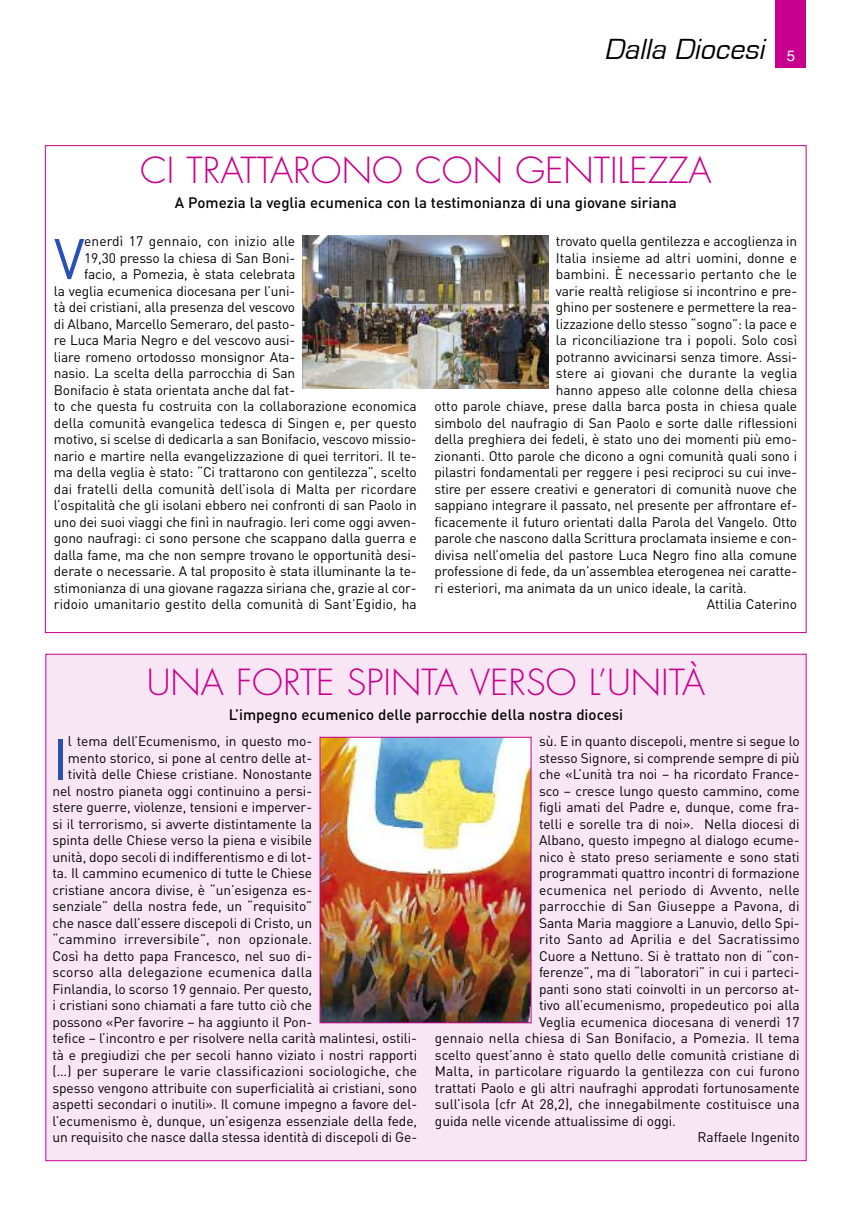
<style>
.page{position:relative;width:851px;height:1205px;background:#fff}
.page>*{position:absolute;margin:0;border:0;box-sizing:border-box;transform-origin:0 0}
.t1{font:56.38px "DIN";color:#2950b8}
.t2{font:300 35px "Futura Std";color:#c7008d}
.t3{font:italic 30px "Eurostile";color:#000}
.t4{font:500 15px "DIN";color:#000}
.t5{font:13.75px "DIN";letter-spacing:-.005em;color:#000}
.t6{font:13.75px "DIN";letter-spacing:.015em;color:#000}
.s1{font-family:"Helvetica";font-style:normal;font-size:15px;color:#fff}
</style>
<div class="page">
<div style="left:775px;top:0;width:30px;height:68px;background:#c7008d"></div>
<img style="left:303px;top:235px;width:245px;height:154px">
<div style="left:46px;top:654px;width:759px;height:506px;background:#f9e6f4"></div>
<img style="left:322px;top:739px;width:207px;height:282px">
<div style="left:320px;top:737px;width:211px;height:286px;border:1px solid #c7008d"></div>
<h3 class="t3" style="left:604px;top:35px;width:192px">dalla diocesi <span class="s1">5</span></h3>
<h2 class="t2" style="left:140px;top:154px;width:573px">CI TRATTARONO CON GENTILEZZA</h2>
<p class="t4" style="left:175px;top:194px;width:503px">A Pomezia la veglia ecumenica con la testimonianza di una giovane siriana</p>
<h1 class="t1" style="left:54px;top:227px;width:32px">V</h1>
<p class="t5" style="left:84px;top:233px;width:213px">enerdì 17 gennaio, con inizio alle</p>
<p class="t5" style="left:84px;top:250px;width:213px">19,30 presso la chiesa di San Boni-</p>
<p class="t5" style="left:84px;top:266px;width:213px">facio, a Pomezia, è stata celebrata</p>
<p class="t5" style="left:54px;top:283px;width:243px">la veglia ecumenica diocesana per l’uni-</p>
<p class="t5" style="left:54px;top:299px;width:243px">tà dei cristiani, alla presenza del vescovo</p>
<p class="t5" style="left:54px;top:316px;width:243px">di Albano, Marcello Semeraro, del pasto-</p>
<p class="t5" style="left:54px;top:332px;width:243px">re Luca Maria Negro e del vescovo ausi-</p>
<p class="t5" style="left:54px;top:349px;width:243px">liare romeno ortodosso monsignor Ata-</p>
<p class="t5" style="left:54px;top:365px;width:243px">nasio. La scelta della parrocchia di San</p>
<p class="t5" style="left:54px;top:382px;width:243px">Bonifacio è stata orientata anche dal fat-</p>
<p class="t5" style="left:54px;top:398px;width:364px">to che questa fu costruita con la collaborazione economica</p>
<p class="t5" style="left:54px;top:415px;width:364px">della comunità evangelica tedesca di Singen e, per questo</p>
<p class="t5" style="left:54px;top:431px;width:364px">motivo, si scelse di dedicarla a san Bonifacio, vescovo missio-</p>
<p class="t5" style="left:54px;top:448px;width:364px">nario e martire nella evangelizzazione di quei territori. Il te-</p>
<p class="t5" style="left:54px;top:464px;width:364px">ma della veglia è stato: “Ci trattarono con gentilezza”, scelto</p>
<p class="t5" style="left:54px;top:481px;width:364px">dai fratelli della comunità dell’isola di Malta per ricordare</p>
<p class="t5" style="left:54px;top:497px;width:364px">l’ospitalità che gli isolani ebbero nei confronti di san Paolo in</p>
<p class="t5" style="left:54px;top:514px;width:364px">uno dei suoi viaggi che finì in naufragio. Ieri come oggi avven-</p>
<p class="t5" style="left:54px;top:530px;width:364px">gono naufragi: ci sono persone che scappano dalla guerra e</p>
<p class="t5" style="left:54px;top:547px;width:364px">dalla fame, ma che non sempre trovano le opportunità desi-</p>
<p class="t5" style="left:54px;top:563px;width:364px">derate o necessarie. A tal proposito è stata illuminante la te-</p>
<p class="t5" style="left:54px;top:580px;width:364px">stimonianza di una giovane ragazza siriana che, grazie al cor-</p>
<p class="t5" style="left:54px;top:596px;width:364px">ridoio umanitario gestito della comunità di Sant’Egidio, ha</p>
<p class="t5" style="left:556px;top:233px;width:243px">trovato quella gentilezza e accoglienza in</p>
<p class="t5" style="left:556px;top:250px;width:243px">Italia insieme ad altri uomini, donne e</p>
<p class="t5" style="left:556px;top:266px;width:243px">bambini. È necessario pertanto che le</p>
<p class="t5" style="left:556px;top:283px;width:243px">varie realtà religiose si incontrino e pre-</p>
<p class="t5" style="left:556px;top:299px;width:243px">ghino per sostenere e permettere la rea-</p>
<p class="t5" style="left:556px;top:316px;width:243px">lizzazione dello stesso “sogno”: la pace e</p>
<p class="t5" style="left:556px;top:332px;width:243px">la riconciliazione tra i popoli. Solo così</p>
<p class="t5" style="left:556px;top:349px;width:243px">potranno avvicinarsi senza timore. Assi-</p>
<p class="t5" style="left:556px;top:365px;width:243px">stere ai giovani che durante la veglia</p>
<p class="t5" style="left:556px;top:382px;width:243px">hanno appeso alle colonne della chiesa</p>
<p class="t5" style="left:434px;top:398px;width:364px">otto parole chiave, prese dalla barca posta in chiesa quale</p>
<p class="t5" style="left:434px;top:415px;width:364px">simbolo del naufragio di San Paolo e sorte dalle riflessioni</p>
<p class="t5" style="left:434px;top:431px;width:364px">della preghiera dei fedeli, è stato uno dei momenti più emo-</p>
<p class="t5" style="left:434px;top:448px;width:364px">zionanti. Otto parole che dicono a ogni comunità quali sono i</p>
<p class="t5" style="left:434px;top:464px;width:364px">pilastri fondamentali per reggere i pesi reciproci su cui inve-</p>
<p class="t5" style="left:434px;top:481px;width:364px">stire per essere creativi e generatori di comunità nuove che</p>
<p class="t5" style="left:434px;top:497px;width:364px">sappiano integrare il passato, nel presente per affrontare ef-</p>
<p class="t5" style="left:434px;top:514px;width:364px">ficacemente il futuro orientati dalla Parola del Vangelo. Otto</p>
<p class="t5" style="left:434px;top:530px;width:364px">parole che nascono dalla Scrittura proclamata insieme e con-</p>
<p class="t5" style="left:434px;top:547px;width:364px">divisa nell’omelia del pastore Luca Negro fino alla comune</p>
<p class="t5" style="left:434px;top:563px;width:364px">professione di fede, da un’assemblea eterogenea nei caratte-</p>
<p class="t5" style="left:434px;top:580px;width:314px">ri esteriori, ma animata da un unico ideale, la carità.</p>
<p class="t5" style="left:706px;top:596px;width:92px">Attilia Caterino</p>
<h2 class="t2" style="left:147px;top:666px;width:560px">UNA FORTE SPINTA VERSO L’UNITÀ</h2>
<p class="t4" style="left:229px;top:706px;width:396px">L’impegno ecumenico delle parrocchie della nostra diocesi</p>
<h1 class="t1" style="left:52px;top:727px;width:17px">I</h1>
<p class="t5" style="left:68px;top:733px;width:246px">l tema dell’Ecumenismo, in questo mo-</p>
<p class="t5" style="left:68px;top:750px;width:246px">mento storico, si pone al centro delle at-</p>
<p class="t5" style="left:68px;top:766px;width:246px">tività delle Chiese cristiane. Nonostante</p>
<p class="t5" style="left:52px;top:783px;width:261px">nel nostro pianeta oggi continuino a persi-</p>
<p class="t5" style="left:52px;top:799px;width:261px">stere guerre, violenze, tensioni e imperver-</p>
<p class="t5" style="left:52px;top:816px;width:261px">si il terrorismo, si avverte distintamente la</p>
<p class="t5" style="left:52px;top:832px;width:261px">spinta delle Chiese verso la piena e visibile</p>
<p class="t5" style="left:52px;top:849px;width:261px">unità, dopo secoli di indifferentismo e di lot-</p>
<p class="t5" style="left:52px;top:865px;width:261px">ta. Il cammino ecumenico di tutte le Chiese</p>
<p class="t5" style="left:52px;top:882px;width:261px">cristiane ancora divise, è “un’esigenza es-</p>
<p class="t5" style="left:52px;top:898px;width:261px">senziale” della nostra fede, un “requisito”</p>
<p class="t5" style="left:52px;top:915px;width:261px">che nasce dall’essere discepoli di Cristo, un</p>
<p class="t6" style="left:52px;top:931px;width:261px">“cammino irreversibile”, non opzionale.</p>
<p class="t5" style="left:52px;top:948px;width:261px">Così ha detto papa Francesco, nel suo di-</p>
<p class="t6" style="left:52px;top:964px;width:261px">scorso alla delegazione ecumenica dalla</p>
<p class="t5" style="left:52px;top:981px;width:261px">Finlandia, lo scorso 19 gennaio. Per questo,</p>
<p class="t5" style="left:52px;top:997px;width:261px">i cristiani sono chiamati a fare tutto ciò che</p>
<p class="t5" style="left:52px;top:1014px;width:261px">possono «Per favorire – ha aggiunto il Pon-</p>
<p class="t5" style="left:52px;top:1030px;width:366px">tefice – l’incontro e per risolvere nella carità malintesi, ostili-</p>
<p class="t5" style="left:52px;top:1047px;width:366px">tà e pregiudizi che per secoli hanno viziato i nostri rapporti</p>
<p class="t5" style="left:52px;top:1063px;width:366px">(…) per superare le varie classificazioni sociologiche, che</p>
<p class="t5" style="left:52px;top:1080px;width:366px">spesso vengono attribuite con superficialità ai cristiani, sono</p>
<p class="t5" style="left:52px;top:1096px;width:366px">aspetti secondari o inutili». Il comune impegno a favore del-</p>
<p class="t5" style="left:52px;top:1113px;width:366px">l’ecumenismo è, dunque, un’esigenza essenziale della fede,</p>
<p class="t5" style="left:52px;top:1129px;width:366px">un requisito che nasce dalla stessa identità di discepoli di Ge-</p>
<p class="t5" style="left:539px;top:733px;width:262px">sù. E in quanto discepoli, mentre si segue lo</p>
<p class="t5" style="left:539px;top:750px;width:262px">stesso Signore, si comprende sempre di più</p>
<p class="t5" style="left:539px;top:766px;width:262px">che «L’unità tra noi – ha ricordato France-</p>
<p class="t5" style="left:539px;top:783px;width:262px">sco – cresce lungo questo cammino, come</p>
<p class="t5" style="left:539px;top:799px;width:262px">figli amati del Padre e, dunque, come fra-</p>
<p class="t5" style="left:539px;top:816px;width:262px">telli e sorelle tra di noi». Nella diocesi di</p>
<p class="t5" style="left:539px;top:832px;width:262px">Albano, questo impegno al dialogo ecume-</p>
<p class="t5" style="left:539px;top:849px;width:262px">nico è stato preso seriamente e sono stati</p>
<p class="t5" style="left:539px;top:865px;width:262px">programmati quattro incontri di formazione</p>
<p class="t6" style="left:539px;top:882px;width:262px">ecumenica nel periodo di Avvento, nelle</p>
<p class="t6" style="left:539px;top:898px;width:262px">parrocchie di San Giuseppe a Pavona, di</p>
<p class="t5" style="left:539px;top:915px;width:262px">Santa Maria maggiore a Lanuvio, dello Spi-</p>
<p class="t6" style="left:539px;top:931px;width:262px">rito Santo ad Aprilia e del Sacratissimo</p>
<p class="t5" style="left:539px;top:948px;width:262px">Cuore a Nettuno. Si è trattato non di “con-</p>
<p class="t5" style="left:539px;top:964px;width:262px">ferenze”, ma di “laboratori” in cui i parteci-</p>
<p class="t5" style="left:539px;top:981px;width:262px">panti sono stati coinvolti in un percorso at-</p>
<p class="t5" style="left:539px;top:997px;width:262px">tivo all’ecumenismo, propedeutico poi alla</p>
<p class="t5" style="left:539px;top:1014px;width:262px">Veglia ecumenica diocesana di venerdì 17</p>
<p class="t5" style="left:435px;top:1030px;width:366px">gennaio nella chiesa di San Bonifacio, a Pomezia. Il tema</p>
<p class="t5" style="left:435px;top:1047px;width:366px">scelto quest’anno è stato quello delle comunità cristiane di</p>
<p class="t5" style="left:435px;top:1063px;width:366px">Malta, in particolare riguardo la gentilezza con cui furono</p>
<p class="t5" style="left:435px;top:1080px;width:366px">trattati Paolo e gli altri naufraghi approdati fortunosamente</p>
<p class="t5" style="left:435px;top:1096px;width:366px">sull’isola (cfr At 28,2), che innegabilmente costituisce una</p>
<p class="t5" style="left:435px;top:1113px;width:242px">guida nelle vicende attualissime di oggi.</p>
<p class="t5" style="left:697px;top:1129px;width:104px">Raffaele Ingenito</p>
</div>
